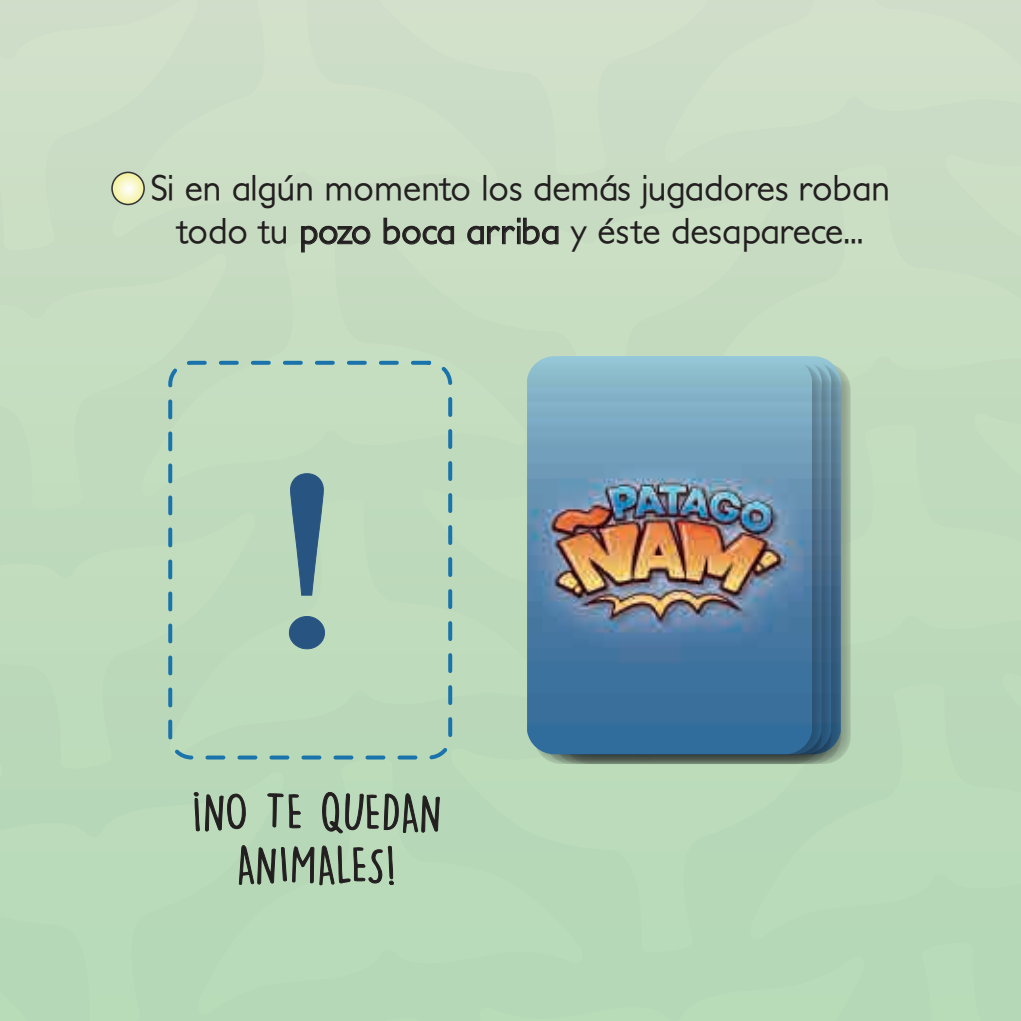
<style>
.page{position:relative;width:1021px;height:1021px;background:#fff}
.page>*{position:absolute;margin:0;border:0;box-sizing:border-box;transform-origin:0 0}
.t1{font:242.8px "Georgia";color:#285481;scale:1.08 1}
.t2{font:47.2px/52.8px "DK Lemon Yellow Sun";letter-spacing:-.025em;color:#231f20;text-align:center;scale:1.08 1}
.t3{font:500 36px/43.2px "Petita";color:#231f20;text-align:center}
</style>
<div class="page">
<div style="left:0;top:0;width:1020px;height:1020px;background:linear-gradient(to bottom,#cfdfc8,#b4d8b5)"></div>
<div style="left:168px;top:361px;width:284px;height:398px;border:4px dashed #1a73ab;border-radius:21px"></div>
<svg style="left:289px;top:473px;width:36px;height:176px;background:#b5d2b8"></svg>
<svg style="left:562px;top:362px;width:288px;height:402px;background:#96ac96"></svg>
<svg style="left:553px;top:362px;width:288px;height:402px;background:#4d728b"></svg>
<svg style="left:543px;top:362px;width:288px;height:402px;background:#4a6f8b"></svg>
<svg style="left:534px;top:362px;width:288px;height:402px;background:#4c6875"></svg>
<img style="left:527px;top:356px;width:285px;height:398px">
<svg style="left:193px;top:760px;width:247px;height:175px;background:#afcdae"></svg>
<svg style="left:300px;top:225px;width:71px;height:28px;background:#a6b6a1"></svg>
<svg style="left:383px;top:217px;width:71px;height:28px;background:#a7b7a2"></svg>
<svg style="left:467px;top:217px;width:92px;height:28px;background:#a8b7a3"></svg>
<svg style="left:111px;top:172px;width:34px;height:33px"></svg>
<p class="t3" style="left:150px;top:167px;width:741px">Si en algún momento los demás jugadores roban todo tu pozo boca arriba y éste desaparece...</p>
<h1 class="t1" style="left:263px;top:415px;width:82px">!</h1>
<h2 class="t2" style="left:191px;top:785px;width:233px">¡NO TE QUEDAN<br>ANIMALES!</h2>
</div>
